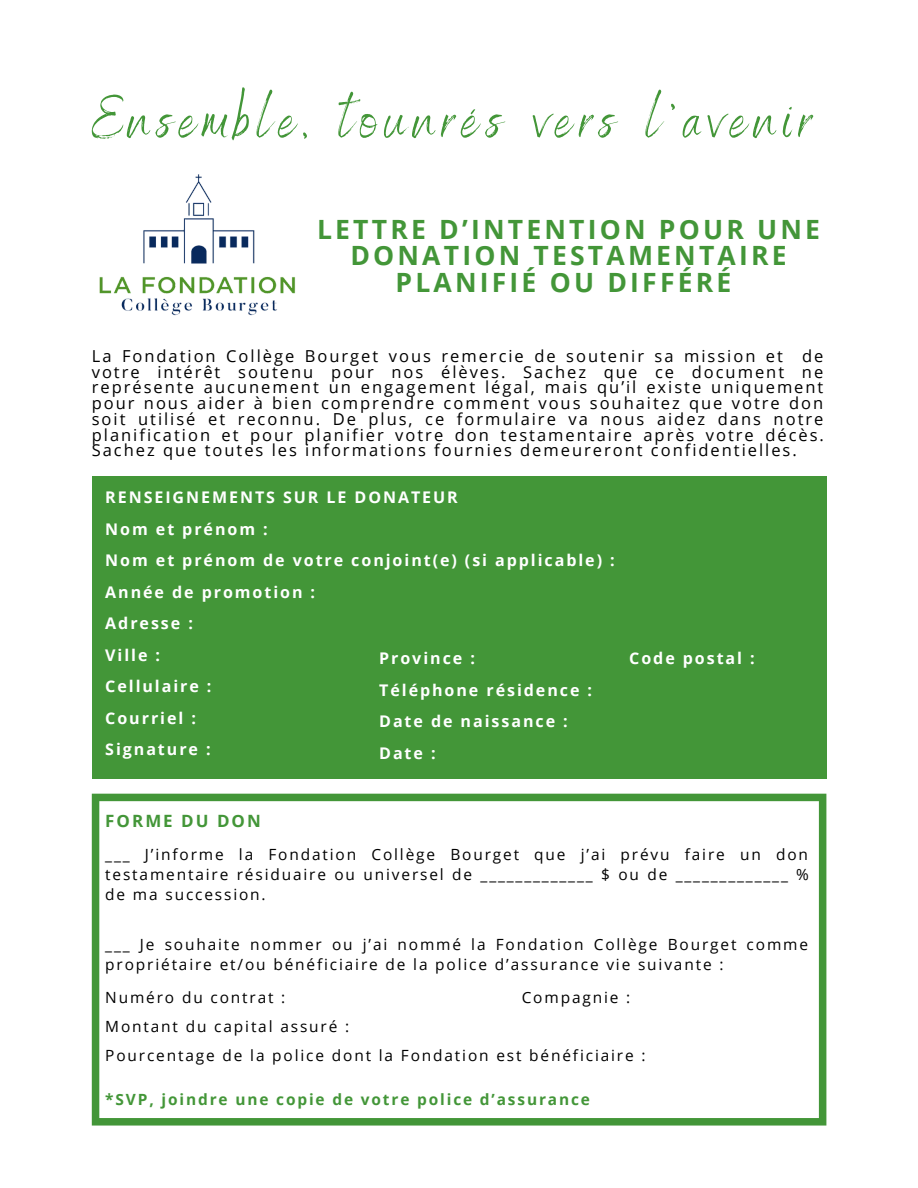
<style>
.page{position:relative;width:918px;height:1188px;background:#fff}
.page>*{position:absolute;margin:0;border:0;box-sizing:border-box;transform-origin:0 0}
.t1{font:59.55px "Benedict";letter-spacing:.12em;color:#439638}
.t2{font:700 26.55px/26.4px "Open Sans";letter-spacing:.12em;color:#439638;text-align:center}
.t3{font:700 16.95px "Open Sans";letter-spacing:.12em;color:#439638}
.t4{font:16.5px/15.8px "Open Sans";letter-spacing:.12em;color:#000;text-align:justify}
.t5{font:700 16.05px/31.5px "Open Sans";letter-spacing:.12em;color:#fff}
.t6{font:15.45px/20.2px "Open Sans";letter-spacing:.12em;color:#000}
.t7{font:700 15.45px "Open Sans";letter-spacing:.12em;color:#439638}
</style>
<div class="page">
<img style="left:99px;top:174px;width:196px;height:142px">
<svg style="left:92px;top:794px;width:734px;height:332px"></svg>
<div style="left:92px;top:476px;width:734px;height:302px;background:#439638"></div>
<h1 class="t1" style="left:92px;top:81px;width:721px">Ensemble, tounrés vers l'avenir</h1>
<h2 class="t2" style="left:317px;top:215px;width:505px">LETTRE D’INTENTION POUR UNE<br>DONATION TESTAMENTAIRE<br>PLANIFIÉ OU DIFFÉRÉ</h2>
<p class="t4" style="left:92px;top:348px;width:734px">La Fondation Collège Bourget vous remercie de soutenir sa mission et de votre intérêt soutenu pour nos élèves. Sachez que ce document ne représente aucunement un engagement légal, mais qu’il existe uniquement pour nous aider à bien comprendre comment vous souhaitez que votre don soit utilisé et reconnu. De plus, ce formulaire va nous aidez dans notre planification et pour planifier votre don testamentaire après votre décès.<br>Sachez que toutes les informations fournies demeureront confidentielles.</p>
<p class="t5" style="left:105px;top:481px;width:511px">RENSEIGNEMENTS SUR LE DONATEUR<br>Nom et prénom :<br>Nom et prénom de votre conjoint(e) (si applicable) :<br>Année de promotion :<br>Adresse :<br>Ville :<br>Cellulaire :<br>Courriel :<br>Signature :</p>
<p class="t5" style="left:379px;top:642px;width:97px">Province :</p>
<p class="t5" style="left:629px;top:642px;width:127px">Code postal :</p>
<p class="t5" style="left:379px;top:674px;width:214px">Téléphone résidence :<br>Date de naissance :<br>Date :</p>
<p class="t3" style="left:105px;top:809px;width:157px">FORME DU DON</p>
<p class="t6" style="left:105px;top:844px;width:705px;text-align:justify">___ J’informe la Fondation Collège Bourget que j’ai prévu faire un don testamentaire résiduaire ou universel de _____________ $ ou de _____________ % de ma succession.</p>
<p class="t6" style="left:105px;top:934px;width:704px">___ Je souhaite nommer ou j’ai nommé la Fondation Collège Bourget comme propriétaire et/ou bénéficiaire de la police d’assurance vie suivante :</p>
<p class="t6" style="left:105px;top:987px;width:182px">Numéro du contrat :</p>
<p class="t6" style="left:522px;top:987px;width:110px">Compagnie :</p>
<p class="t6" style="left:105px;top:1011px;width:542px;line-height:29.2px">Montant du capital assuré :<br>Pourcentage de la police dont la Fondation est bénéficiaire :</p>
<p class="t7" style="left:105px;top:1089px;width:486px">*SVP, joindre une copie de votre police d’assurance</p>
</div>
